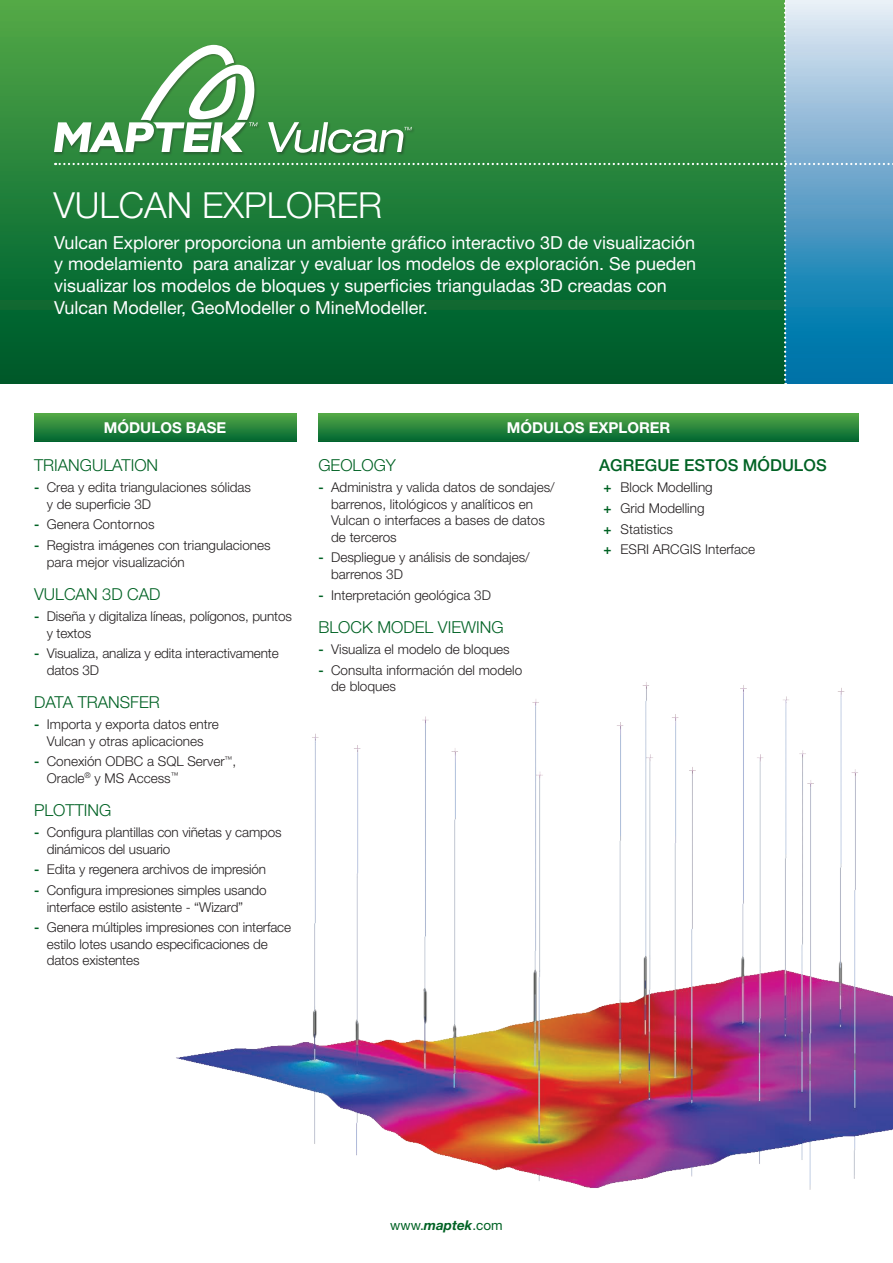
<style>
.page{position:relative;width:893px;height:1263px;background:#fff}
.page>*{position:absolute;margin:0;border:0;box-sizing:border-box;transform-origin:0 0}
.t1{font:300 36px "Helvetica Neue LT Std";color:#fff}
.t2{font:18px/21.6px "Helvetica Neue LT Std";color:#fff}
.t3{font:300 16.5px "Helvetica Neue LT Std";color:#006224}
.t4{font:500 16.5px "Helvetica Neue LT Std";color:#006224}
.t5{font:700 15px "Helvetica Neue LT Std";color:#fff}
.t6{font:300 13.5px/16.5px "Helvetica Neue LT Std";color:#231f20}
.t7{font:13.5px "Helvetica Neue LT Std";color:#006224}
.s1{font-weight:500;color:#006224}
.s2{font-weight:700;font-style:italic}
</style>
<div class="page">
<div style="left:34px;top:413px;width:262px;height:28px;background:linear-gradient(to bottom,#57aa47,#046933)"></div>
<div style="left:318px;top:413px;width:541px;height:28px;background:linear-gradient(to bottom,#57aa47,#046933)"></div>
<div style="left:0;top:1px;width:893px;height:382px;background:linear-gradient(to bottom,#52a948,#00582b)"></div>
<svg style="left:35px;top:0;width:858px;height:384px;background:#308750"></svg>
<img style="left:176px;top:682px;width:717px;height:508px">
<h1 class="t1" style="left:53px;top:183px;width:215px">VULCAN Explorer</h1>
<p class="t2" style="left:54px;top:231px;width:644px">Vulcan Explorer proporciona un ambiente gráfico interactivo 3D de visualización y modelamiento para analizar y evaluar los modelos de exploración. Se pueden visualizar los modelos de bloques y superficies trianguladas 3D creadas con Vulcan Modeller, GeoModeller o MineModeller.</p>
<p class="t5" style="left:104px;top:418px;width:124px">MÓDULOS BASE</p>
<p class="t3" style="left:34px;top:455px;width:126px">TRIANGULATION</p>
<p class="t6" style="left:47px;top:479px;width:206px;text-indent:-13px"><span class="s1">-</span> Crea y edita triangulaciones sólidas y de superficie 3D</p>
<p class="t6" style="left:34px;top:516px;width:122px"><span class="s1">-</span> Genera Contornos</p>
<p class="t6" style="left:47px;top:537px;width:225px;text-indent:-13px"><span class="s1">-</span> Registra imágenes con triangulaciones para mejor visualización</p>
<p class="t3" style="left:34px;top:584px;width:128px">VULCAN 3D CAD</p>
<p class="t6" style="left:47px;top:608px;width:247px;text-indent:-13px"><span class="s1">-</span> Diseña y digitaliza líneas, polígonos, puntos y textos</p>
<p class="t6" style="left:47px;top:645px;width:233px;text-indent:-13px"><span class="s1">-</span> Visualiza, analiza y edita interactivamente datos 3D</p>
<p class="t3" style="left:34px;top:692px;width:127px">DATA TRANSFER</p>
<p class="t6" style="left:34px;top:716px;width:186px;text-align:center"><span class="s1">-</span> Importa y exporta datos entre<br>Vulcan y otras aplicaciones</p>
<p class="t6" style="left:47px;top:753px;width:191px;text-indent:-13px"><span class="s1">-</span> Conexión ODBC a SQL Server<sup>™</sup>,<br>Oracle<sup>®</sup> y MS Access<sup>™</sup></p>
<p class="t3" style="left:34px;top:800px;width:79px">PLOTTING</p>
<p class="t6" style="left:47px;top:824px;width:236px;text-indent:-13px"><span class="s1">-</span> Configura plantillas con viñetas y campos dinámicos del usuario</p>
<p class="t6" style="left:34px;top:861px;width:234px"><span class="s1">-</span> Edita y regenera archivos de impresión</p>
<p class="t6" style="left:47px;top:882px;width:221px;text-indent:-13px"><span class="s1">-</span> Configura impresiones simples usando interface estilo asistente - “Wizard”</p>
<p class="t6" style="left:47px;top:919px;width:246px;text-indent:-13px"><span class="s1">-</span> Genera múltiples impresiones con interface estilo lotes usando especificaciones de datos existentes</p>
<p class="t5" style="left:507px;top:418px;width:165px">MÓDULOS EXPLORER</p>
<p class="t3" style="left:318px;top:455px;width:79px">GEOLOGY</p>
<p class="t6" style="left:331px;top:479px;width:225px;text-indent:-13px"><span class="s1">-</span> Administra y valida datos de sondajes/ barrenos, litológicos y analíticos en<br>Vulcan o interfaces a bases de datos de terceros</p>
<p class="t6" style="left:331px;top:549px;width:200px;text-indent:-13px"><span class="s1">-</span> Despliegue y análisis de sondajes/ barrenos 3D</p>
<p class="t6" style="left:318px;top:586px;width:174px"><span class="s1">-</span> Interpretación geológica 3D</p>
<p class="t3" style="left:318px;top:617px;width:187px">BLOCK MODEL VIEWING</p>
<p class="t6" style="left:318px;top:641px;width:193px"><span class="s1">-</span> Visualiza el modelo de bloques</p>
<p class="t6" style="left:331px;top:661px;width:193px;text-indent:-13px"><span class="s1">-</span> Consulta información del modelo de bloques</p>
<p class="t4" style="left:599px;top:456px;width:229px">AGREGUE ESTOS MÓDULOS</p>
<p class="t6" style="left:603px;top:477px;width:111px;line-height:20.7px"><span class="s1">+</span> Block Modelling <span class="s1">+</span> Grid Modelling <span class="s1">+</span> Statistics<br><span class="s1">+</span> Esri</p>
<p class="t6" style="left:653px;top:541px;width:18px">Arcgis</p>
<p class="t6" style="left:705px;top:541px;width:52px">Interface</p>
<p class="t7" style="left:390px;top:1217px;width:114px">www.<span class="s2">maptek</span>.com</p>
</div>
